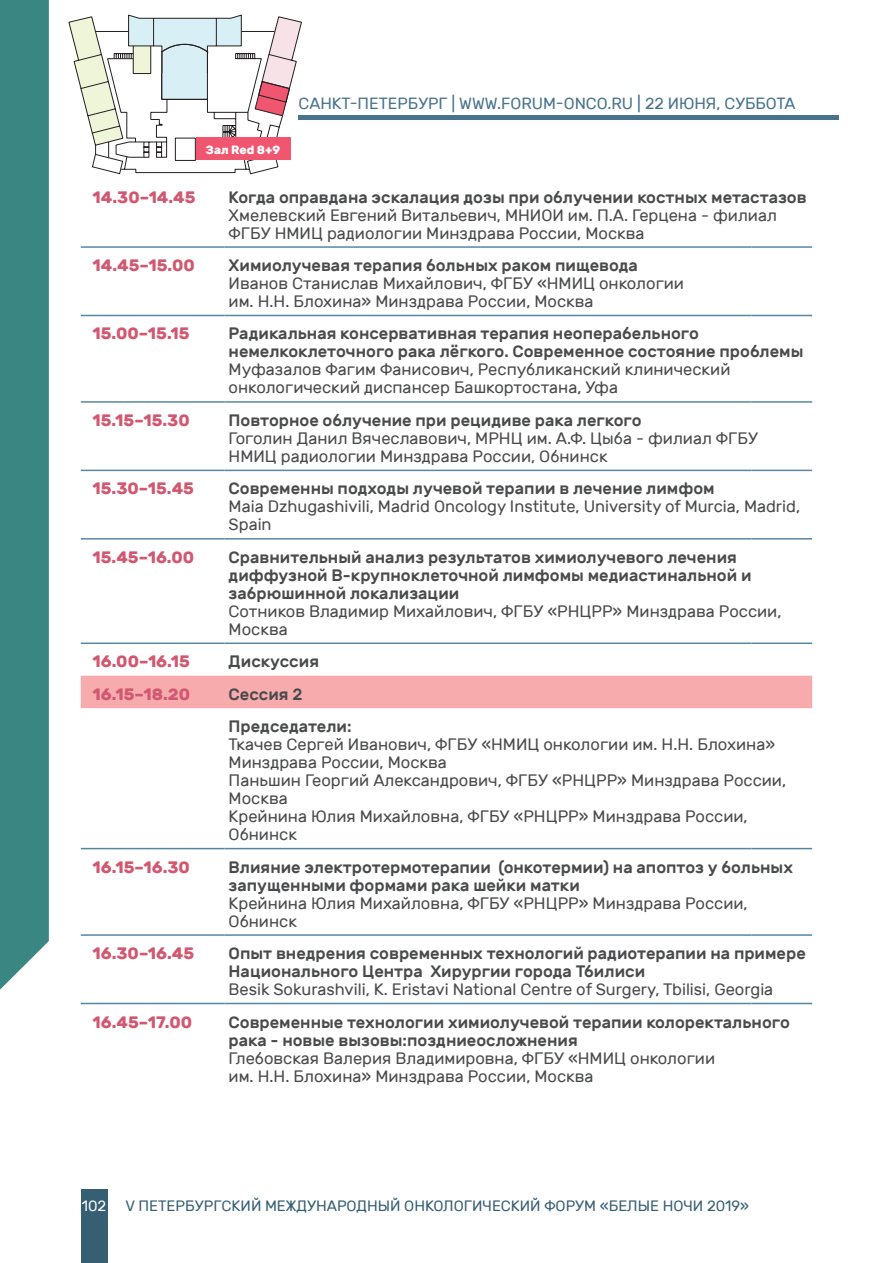
<style>
.page{position:relative;width:893px;height:1263px;background:#fff}
.page>*{position:absolute;margin:0;border:0;box-sizing:border-box;transform-origin:0 0}
.t1{font:16.5px/18px "Rubik";color:#494a4b}
.t2{font:500 16.5px/18px "Rubik";color:#494a4b}
.t3{font:700 16.5px "Rubik";color:#d15871}
.t4{font:16.2px "Rubik";color:#47738c}
.t5{font:15px "Rubik";color:#375f73}
.t6{font:15px "Rubik";color:#fff}
.t7{font:700 12px "Rubik";color:#fff}
</style>
<div class="page">
<div style="left:0;top:0;width:49px;height:990px;background:#398682"></div>
<div style="left:81px;top:1189px;width:26px;height:74px;background:#375f73"></div>
<hr style="left:299px;top:115px;width:540px;height:4px;background:#47738c">
<svg style="left:69px;top:15px;width:233px;height:159px"></svg>
<div style="left:196px;top:138px;width:94px;height:22px;background:#f0566f"></div>
<div style="left:81px;top:676px;width:731px;height:32px;background:#f8abad"></div>
<hr style="left:81px;top:246px;width:143px;height:2px;background:#5787a5">
<hr style="left:224px;top:246px;width:528px;height:2px;background:#5787a5">
<hr style="left:752px;top:246px;width:60px;height:2px;background:#5787a5">
<hr style="left:81px;top:315px;width:143px;height:1px;background:#5787a5">
<hr style="left:224px;top:315px;width:528px;height:1px;background:#5787a5">
<hr style="left:752px;top:315px;width:60px;height:1px;background:#5787a5">
<hr style="left:81px;top:401px;width:143px;height:2px;background:#5787a5">
<hr style="left:224px;top:401px;width:528px;height:2px;background:#5787a5">
<hr style="left:752px;top:401px;width:60px;height:2px;background:#5787a5">
<hr style="left:81px;top:470px;width:143px;height:1px;background:#5787a5">
<hr style="left:224px;top:470px;width:528px;height:1px;background:#5787a5">
<hr style="left:752px;top:470px;width:60px;height:1px;background:#5787a5">
<hr style="left:81px;top:538px;width:143px;height:2px;background:#5787a5">
<hr style="left:224px;top:538px;width:528px;height:2px;background:#5787a5">
<hr style="left:752px;top:538px;width:60px;height:2px;background:#5787a5">
<hr style="left:81px;top:642px;width:143px;height:2px;background:#5787a5">
<hr style="left:224px;top:642px;width:528px;height:2px;background:#5787a5">
<hr style="left:752px;top:642px;width:60px;height:2px;background:#5787a5">
<hr style="left:81px;top:848px;width:143px;height:1px;background:#5787a5">
<hr style="left:224px;top:848px;width:528px;height:1px;background:#5787a5">
<hr style="left:752px;top:848px;width:60px;height:1px;background:#5787a5">
<hr style="left:81px;top:934px;width:143px;height:2px;background:#5787a5">
<hr style="left:224px;top:934px;width:528px;height:2px;background:#5787a5">
<hr style="left:752px;top:934px;width:60px;height:2px;background:#5787a5">
<hr style="left:81px;top:1003px;width:143px;height:1px;background:#5787a5">
<hr style="left:224px;top:1003px;width:528px;height:1px;background:#5787a5">
<hr style="left:752px;top:1003px;width:60px;height:1px;background:#5787a5">
<p class="t7" style="left:206px;top:143px;width:76px">Зал Red 8+9</p>
<p class="t4" style="left:299px;top:95px;width:498px">САНКТ-ПЕТЕРБУРГ | WWW.FORUM-ONCO.RU | 22 ИЮНЯ, СУББОТА</p>
<p class="t3" style="left:93px;top:187px;width:105px">14.30–14.45</p>
<p class="t2" style="left:229px;top:188px;width:580px">Когда оправдана эскалация дозы при облучении костных метастазов</p>
<p class="t1" style="left:229px;top:206px;width:550px">Хмелевский Евгений Витальевич, МНИОИ им. П.А. Герцена - филиал<br>ФГБУ НМИЦ радиологии Минздрава России, Москва</p>
<p class="t3" style="left:93px;top:256px;width:104px">14.45–15.00</p>
<p class="t2" style="left:229px;top:257px;width:411px">Химиолучевая терапия больных раком пищевода</p>
<p class="t1" style="left:229px;top:275px;width:457px">Иванов Станислав Михайлович, ФГБУ «НМИЦ онкологии им. Н.Н. Блохина» Минздрава России, Москва</p>
<p class="t3" style="left:93px;top:324px;width:99px">15.00–15.15</p>
<p class="t2" style="left:229px;top:325px;width:576px">Радикальная консервативная терапия неоперабельного немелкоклеточного рака лёгкого. Современное состояние проблемы</p>
<p class="t1" style="left:229px;top:361px;width:503px">Муфазалов Фагим Фанисович, Республиканский клинический онкологический диспансер Башкортостана, Уфа</p>
<p class="t3" style="left:93px;top:410px;width:99px">15.15–15.30</p>
<p class="t2" style="left:229px;top:411px;width:414px">Повторное облучение при рецидиве рака легкого</p>
<p class="t1" style="left:229px;top:429px;width:531px">Гоголин Данил Вячеславович, МРНЦ им. А.Ф. Цыба - филиал ФГБУ<br>НМИЦ радиологии Минздрава России, Обнинск</p>
<p class="t3" style="left:93px;top:479px;width:103px">15.30–15.45</p>
<p class="t2" style="left:229px;top:480px;width:488px">Современны подходы лучевой терапии в лечение лимфом</p>
<p class="t1" style="left:229px;top:498px;width:573px">Maia Dzhugashivili, Madrid Oncology Institute, University of Murcia, Madrid,<br>Spain</p>
<p class="t3" style="left:93px;top:547px;width:103px">15.45–16.00</p>
<p class="t2" style="left:229px;top:548px;width:524px">Сравнительный анализ результатов химиолучевого лечения диффузной В-крупноклеточной лимфомы медиастинальной и забрюшинной локализации</p>
<p class="t1" style="left:229px;top:602px;width:554px">Сотников Владимир Михайлович, ФГБУ «РНЦРР» Минздрава России,<br>Москва</p>
<p class="t3" style="left:93px;top:652px;width:99px">16.00–16.15</p>
<p class="t2" style="left:229px;top:653px;width:92px">Дискуссия</p>
<p class="t3" style="left:93px;top:684px;width:99px">16.15–18.20</p>
<p class="t2" style="left:229px;top:678px;width:125px;line-height:32.4px">Сессия 2<br>Председатели:</p>
<p class="t1" style="left:229px;top:736px;width:559px">Ткачев Сергей Иванович, ФГБУ «НМИЦ онкологии им. Н.Н. Блохина» Минздрава России, Москва<br>Паньшин Георгий Александрович, ФГБУ «РНЦРР» Минздрава России, Москва<br>Крейнина Юлия Михайловна, ФГБУ «РНЦРР» Минздрава России, Обнинск</p>
<p class="t3" style="left:93px;top:857px;width:99px">16.15–16.30</p>
<p class="t2" style="left:229px;top:858px;width:566px">Влияние электротермотерапии (онкотермии) на апоптоз у больных запущенными формами рака шейки матки</p>
<p class="t1" style="left:229px;top:894px;width:521px">Крейнина Юлия Михайловна, ФГБУ «РНЦРР» Минздрава России,<br>Обнинск</p>
<p class="t3" style="left:93px;top:944px;width:103px">16.30–16.45</p>
<p class="t2" style="left:229px;top:944px;width:579px">Опыт внедрения современных технологий радиотерапии на примере<br>Национального Центра Хирургии города Тбилиси</p>
<p class="t1" style="left:229px;top:981px;width:546px">Besik Sokurashvili, K. Eristavi National Centre of Surgery, Tbilisi, Georgia</p>
<p class="t3" style="left:93px;top:1012px;width:101px">16.45–17.00</p>
<p class="t2" style="left:229px;top:1013px;width:563px">Современные технологии химиолучевой терапии колоректального рака - новые вызовы:поздниеосложнения</p>
<p class="t1" style="left:229px;top:1049px;width:488px">Глебовская Валерия Владимировна, ФГБУ «НМИЦ онкологии им. Н.Н. Блохина» Минздрава России, Москва</p>
<p class="t6" style="left:82px;top:1198px;width:26px">102</p>
<p class="t5" style="left:126px;top:1198px;width:625px">V ПЕТЕРБУРГСКИЙ МЕЖДУНАРОДНЫЙ ОНКОЛОГИЧЕСКИЙ ФОРУМ «БЕЛЫЕ НОЧИ 2019»</p>
</div>
